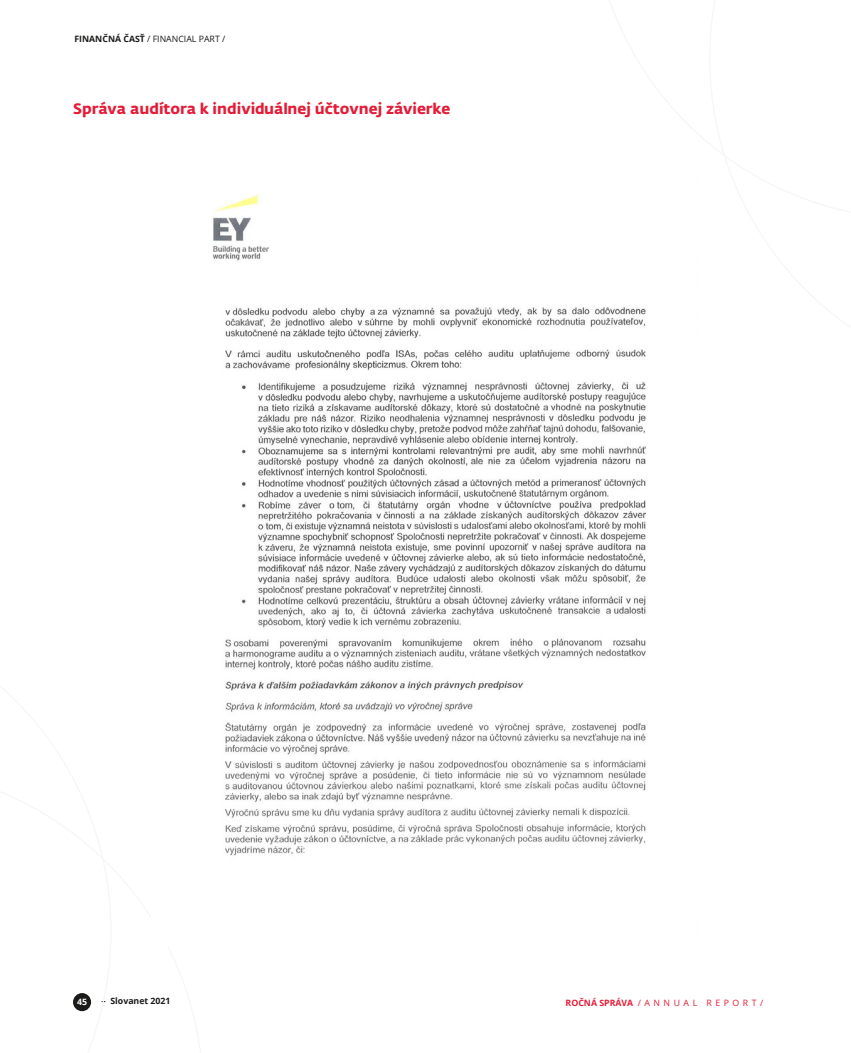
<style>
.page{position:relative;width:851px;height:1053px;background:#fff}
.page>*{position:absolute;margin:0;border:0;box-sizing:border-box;transform-origin:0 0}
.t1{font:700 15px "Fedra Sans Pro";color:#e51b37}
.t2{font:8.75px "Open Sans";color:#1b1b1a}
.t3{font:8.75px "Open Sans";letter-spacing:.4em;color:#e51b37}
.t4{font:700 8.75px "Open Sans";color:#1b1b1a}
.t5{font:700 8.75px "Open Sans";color:#fff}
.s1{font-weight:700}
</style>
<div class="page">
<svg style="left:73px;top:993px;width:19px;height:19px"></svg>
<img style="left:213px;top:194px;width:433px;height:662px">
<p class="t2" style="left:74px;top:32px;width:152px"><span class="s1">FINANČNÁ ČASŤ</span> / FINANCIAL PART /</p>
<p class="t1" style="left:73px;top:99px;width:379px">Správa audítora k individuálnej účtovnej závierke</p>
<p class="t5" style="left:77px;top:995px;width:11px">45</p>
<p class="t4" style="left:101px;top:994px;width:71px">– Slovanet 2021</p>
<p class="t3" style="left:565px;top:997px;width:199px"><span class="s1">ROČNÁ SPRÁVA</span> /ANNUAL REPORT/</p>
</div>
